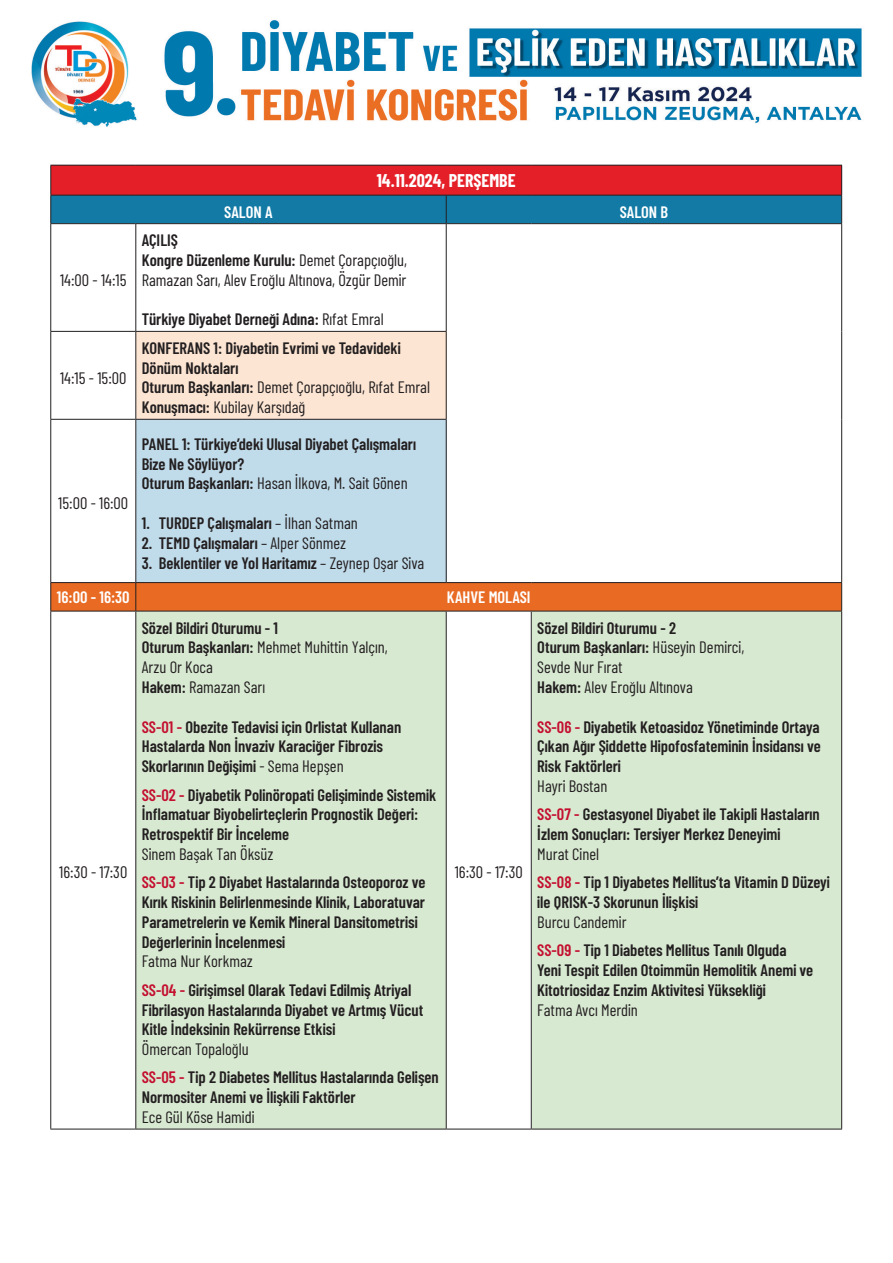
<style>
.page{position:relative;width:893px;height:1263px;background:#fff}
.page>*{position:absolute;margin:0;border:0;box-sizing:border-box;transform-origin:0 0}
.t1{font:700 18px "Barlow Condensed";color:#fff}
.t2{font:600 16.5px/19.8px "Barlow Condensed";color:#231f20}
.t3{font:16.5px/19.8px "Barlow Condensed";color:#231f20}
.t4{font:600 16.5px "Barlow Condensed";color:#fff}
.s1{font-weight:600}
.s2{font-weight:400}
.s3{color:#c3102f}
</style>
<div class="page">
<img style="left:31px;top:20px;width:831px;height:107px">
<div style="left:136px;top:331px;width:310px;height:88px;background:#fce5d3"></div>
<div style="left:136px;top:419px;width:310px;height:164px;background:#c0dbea"></div>
<div style="left:136px;top:612px;width:705px;height:517px;background:#d8e9d2"></div>
<div style="left:446px;top:611px;width:85px;height:518px;background:#fff"></div>
<hr style="left:50px;top:165px;width:86px;height:1px;background:#231f20">
<hr style="left:136px;top:165px;width:310px;height:1px;background:#231f20">
<hr style="left:446px;top:165px;width:85px;height:1px;background:#231f20">
<hr style="left:531px;top:165px;width:311px;height:1px;background:#231f20">
<svg style="left:50px;top:166px;width:792px;height:57px;background:#7b4a62"></svg>
<hr style="left:50px;top:223px;width:86px;height:1px;background:#231f20">
<hr style="left:50px;top:224px;width:1px;height:107px;background:#231f20">
<hr style="left:136px;top:223px;width:310px;height:1px;background:#231f20">
<hr style="left:135px;top:224px;width:1px;height:107px;background:#231f20">
<hr style="left:446px;top:223px;width:85px;height:1px;background:#231f20">
<hr style="left:446px;top:224px;width:1px;height:107px;background:#231f20">
<hr style="left:531px;top:223px;width:311px;height:1px;background:#231f20">
<hr style="left:841px;top:224px;width:1px;height:107px;background:#231f20">
<hr style="left:841px;top:331px;width:1px;height:88px;background:#231f20">
<hr style="left:841px;top:419px;width:1px;height:163px;background:#231f20">
<hr style="left:50px;top:331px;width:86px;height:1px;background:#231f20">
<hr style="left:50px;top:332px;width:1px;height:87px;background:#231f20">
<hr style="left:136px;top:331px;width:311px;height:1px;background:#231f20">
<hr style="left:135px;top:332px;width:1px;height:87px;background:#231f20">
<hr style="left:446px;top:332px;width:1px;height:87px;background:#231f20">
<hr style="left:50px;top:419px;width:86px;height:1px;background:#231f20">
<hr style="left:50px;top:420px;width:1px;height:162px;background:#231f20">
<hr style="left:136px;top:419px;width:311px;height:1px;background:#231f20">
<hr style="left:135px;top:420px;width:1px;height:162px;background:#231f20">
<hr style="left:446px;top:420px;width:1px;height:162px;background:#231f20">
<hr style="left:50px;top:582px;width:86px;height:1px;background:#231f20">
<hr style="left:136px;top:582px;width:310px;height:1px;background:#231f20">
<hr style="left:446px;top:582px;width:85px;height:1px;background:#231f20">
<hr style="left:531px;top:582px;width:311px;height:1px;background:#231f20">
<svg style="left:50px;top:583px;width:792px;height:28px;background:#e46922"></svg>
<hr style="left:50px;top:611px;width:86px;height:1px;background:#231f20">
<hr style="left:50px;top:611px;width:1px;height:518px;background:#231f20">
<hr style="left:136px;top:611px;width:310px;height:1px;background:#231f20">
<hr style="left:135px;top:611px;width:1px;height:518px;background:#231f20">
<hr style="left:446px;top:611px;width:85px;height:1px;background:#231f20">
<hr style="left:446px;top:611px;width:1px;height:518px;background:#231f20">
<hr style="left:531px;top:611px;width:311px;height:1px;background:#231f20">
<hr style="left:531px;top:611px;width:1px;height:518px;background:#231f20">
<hr style="left:841px;top:611px;width:1px;height:518px;background:#231f20">
<hr style="left:50px;top:1129px;width:86px;height:1px;background:#231f20">
<hr style="left:136px;top:1129px;width:310px;height:1px;background:#231f20">
<hr style="left:446px;top:1129px;width:85px;height:1px;background:#231f20">
<hr style="left:531px;top:1129px;width:311px;height:1px;background:#231f20">
<p class="t1" style="left:377px;top:167px;width:140px">14.11.2024, PERŞEMBE</p>
<p class="t3" style="left:60px;top:269px;width:68px">14:00 - 14:15</p>
<p class="t3" style="left:60px;top:366px;width:68px">14:15 - 15:00</p>
<p class="t3" style="left:58px;top:492px;width:71px">15:00 - 16:00</p>
<p class="t4" style="left:224px;top:200px;width:50px">SALON A</p>
<p class="t4" style="left:620px;top:200px;width:50px">SALON B</p>
<p class="t3" style="left:142px;top:229px;width:267px"><span class="s1">AÇILIŞ<br>Kongre Düzenleme Kurulu:</span> Demet Çorapçıoğlu,<br>Ramazan Sarı, Alev Eroğlu Altınova, Özgür Demir</p>
<p class="t2" style="left:142px;top:308px;width:243px">Türkiye Diyabet Derneği Adına: <span class="s2">Rıfat Emral</span></p>
<p class="t2" style="left:142px;top:337px;width:290px">KONFERANS 1: Diyabetin Evrimi ve Tedavideki Dönüm Noktaları<br>Oturum Başkanları: <span class="s2">Demet Çorapçıoğlu, Rıfat Emral </span>Konuşmacı: <span class="s2">Kubilay Karşıdağ</span></p>
<p class="t2" style="left:142px;top:433px;width:276px">PANEL 1: Türkiye’deki Ulusal Diyabet Çalışmaları<br>Bize Ne Söylüyor?<br>Oturum Başkanları: <span class="s2">Hasan İlkova, M. Sait Gönen</span></p>
<p class="t2" style="left:142px;top:512px;width:217px">1. TURDEP Çalışmaları <span class="s2">– İlhan Satman</span></p>
<p class="t2" style="left:142px;top:532px;width:206px">2. TEMD Çalışmaları <span class="s2">– Alper Sönmez</span></p>
<p class="t2" style="left:142px;top:552px;width:284px">3. Beklentiler ve Yol Haritamız <span class="s2">– Zeynep Oşar Siva</span></p>
<p class="t4" style="left:57px;top:585px;width:74px">16:00 - 16:30</p>
<p class="t4" style="left:447px;top:585px;width:85px">KAHVE MOLASI</p>
<p class="t3" style="left:59px;top:861px;width:70px">16:30 - 17:30</p>
<p class="t2" style="left:142px;top:617px;width:247px">Sözel Bildiri Oturumu - 1<br>Oturum Başkanları: <span class="s2">Mehmet Muhittin Yalçın,<br>Arzu Or Koca<br></span>Hakem: <span class="s2">Ramazan Sarı</span></p>
<p class="t2" style="left:142px;top:716px;width:261px"><span class="s3">SS-01 -</span> Obezite Tedavisi için Orlistat Kullanan<br>Hastalarda Non İnvaziv Karaciğer Fibrozis<br>Skorlarının Değişimi <span class="s2">- Sema Hepşen</span></p>
<p class="t2" style="left:142px;top:784px;width:296px"><span class="s3">SS-02 -</span> Diyabetik Polinöropati Gelişiminde Sistemik<br>İnflamatuar Biyobelirteçlerin Prognostik Değeri:<br>Retrospektif Bir İnceleme</p>
<p class="t2" style="left:142px;top:839px;width:285px;line-height:28.3px"><span class="s2">Sinem Başak Tan Öksüz<br></span><span class="s3">SS-03 -</span> Tip 2 Diyabet Hastalarında Osteoporoz ve</p>
<p class="t2" style="left:142px;top:891px;width:285px">Kırık Riskinin Belirlenmesinde Klinik, Laboratuvar<br>Parametrelerin ve Kemik Mineral Dansitometrisi<br>Değerlerinin İncelenmesi</p>
<p class="t2" style="left:142px;top:946px;width:271px;line-height:28.3px"><span class="s2">Fatma Nur Korkmaz<br></span><span class="s3">SS-04 -</span> Girişimsel Olarak Tedavi Edilmiş Atriyal</p>
<p class="t2" style="left:142px;top:999px;width:283px">Fibrilasyon Hastalarında Diyabet ve Artmış Vücut<br>Kitle İndeksinin Rekürrense Etkisi</p>
<p class="t2" style="left:142px;top:1034px;width:298px;line-height:28.3px"><span class="s2">Ömercan Topaloğlu<br></span><span class="s3">SS-05 -</span> Tip 2 Diabetes Mellitus Hastalarında Gelişen</p>
<p class="t2" style="left:142px;top:1086px;width:215px">Normositer Anemi ve İlişkili Faktörler</p>
<p class="t3" style="left:142px;top:1106px;width:114px">Ece Gül Köse Hamidi</p>
<p class="t3" style="left:455px;top:861px;width:70px">16:30 - 17:30</p>
<p class="t3" style="left:537px;top:616px;width:208px"><span class="s1">Sözel Bildiri Oturumu - 2<br>Oturum Başkanları:</span> Hüseyin Demirci,<br>Sevde Nur Fırat<br><span class="s1">Hakem:</span> Alev Eroğlu Altınova</p>
<p class="t2" style="left:537px;top:716px;width:285px;text-align:justify"><span class="s3">SS-06 -</span> Diyabetik Ketoasidoz Yönetiminde Ortaya Çıkan Ağır Şiddette Hipofosfateminin İnsidansı ve Risk Faktörleri</p>
<p class="t2" style="left:537px;top:771px;width:284px;line-height:28.3px"><span class="s2">Hayri Bostan<br></span><span class="s3">SS-07 -</span> Gestasyonel Diyabet ile Takipli Hastaların</p>
<p class="t2" style="left:537px;top:823px;width:245px">İzlem Sonuçları: Tersiyer Merkez Deneyimi</p>
<p class="t2" style="left:537px;top:839px;width:294px;line-height:28.3px"><span class="s2">Murat Cinel<br></span><span class="s3">SS-08 -</span> Tip 1 Diyabetes Mellitus’ta Vitamin D Düzeyi</p>
<p class="t2" style="left:537px;top:891px;width:162px">ile QRISK-3 Skorunun İlişkisi</p>
<p class="t2" style="left:537px;top:907px;width:251px;line-height:28.3px"><span class="s2">Burcu Candemir<br></span><span class="s3">SS-09 -</span> Tip 1 Diabetes Mellitus Tanılı Olguda</p>
<p class="t2" style="left:537px;top:959px;width:277px">Yeni Tespit Edilen Otoimmün Hemolitik Anemi ve<br>Kitotriosidaz Enzim Aktivitesi Yüksekliği</p>
<p class="t3" style="left:537px;top:998px;width:102px">Fatma Avcı Merdin</p>
</div>
